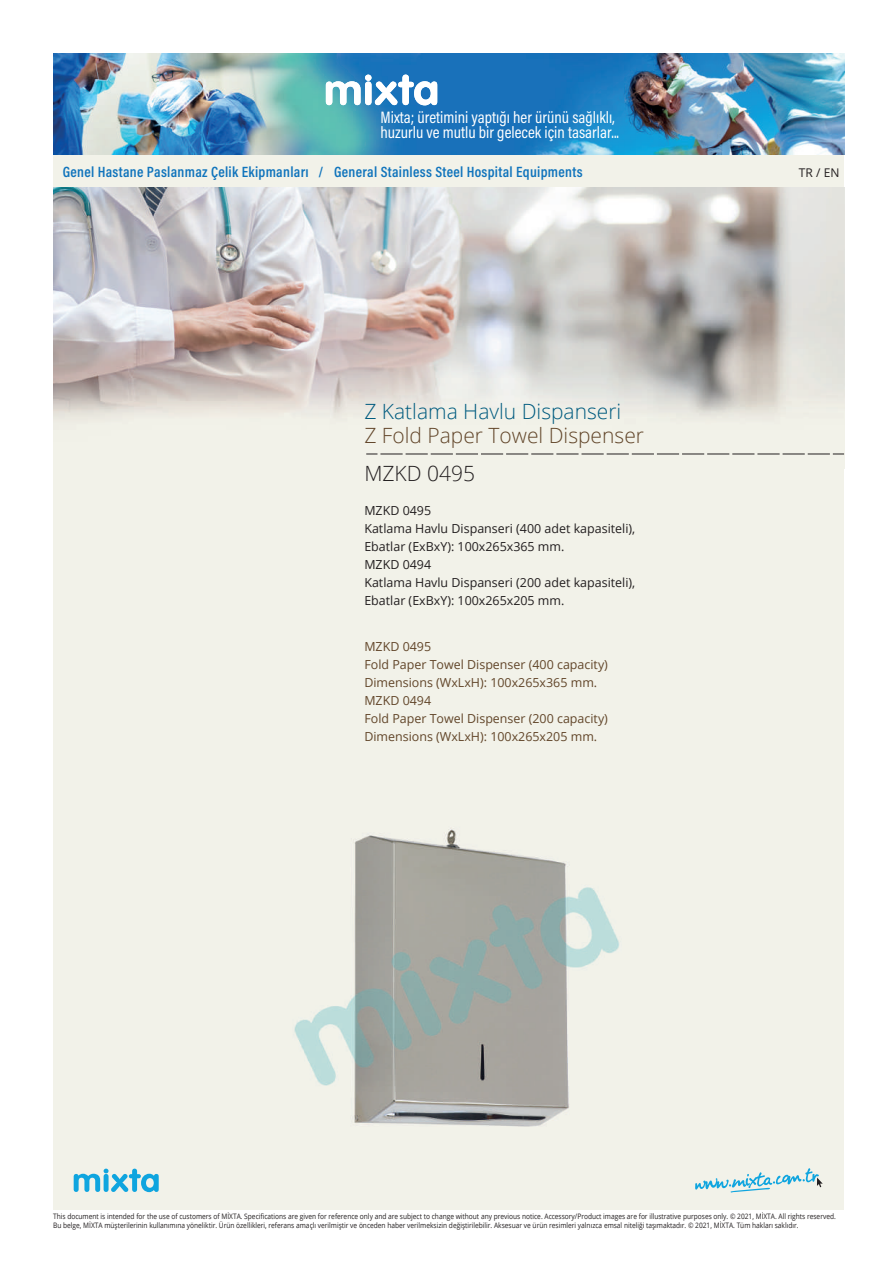
<style>
.page{position:relative;width:893px;height:1263px;background:#fff}
.page>*{position:absolute;margin:0;border:0;box-sizing:border-box;transform-origin:0 0}
.t1{font:300 21px "Open Sans";color:#62462a}
.t2{font:300 21px "Open Sans";color:#005b7f}
.t3{font:300 21px "Open Sans";color:#231f20}
.t4{font:16.65px/15px "Acumin Pro Cond";color:#fff}
.t5{font:600 15px "Acumin Pro Cond";letter-spacing:.02em;color:#1074bc}
.t6{font:12.45px/18px "Open Sans";color:#231f20}
.t7{font:12.45px/18px "Open Sans";color:#62462a}
.t8{font:12px "Open Sans";color:#231f20}
.t9{font:7.5px/9px "Open Sans";color:#231f20;scale:.88 1}
</style>
<div class="page">
<div style="left:53px;top:53px;width:791px;height:1157px;background:#f2f2e9"></div>
<img style="left:53px;top:188px;width:791px;height:266px">
<img style="left:53px;top:53px;width:791px;height:102px">
<svg style="left:326px;top:75px;width:111px;height:30px;background:#92bfdc"></svg>
<svg style="left:366px;top:454px;width:478px;height:1px"></svg>
<svg style="left:695px;top:1168px;width:128px;height:24px"></svg>
<svg style="left:74px;top:1168px;width:85px;height:24px"></svg>
<img style="left:294px;top:829px;width:325px;height:298px">
<h2 class="t4" style="left:381px;top:110px;width:240px">Mixta; üretimini yaptığı her ürünü sağlıklı, huzurlu ve mutlu bir gelecek için tasarlar...</h2>
<h3 class="t5" style="left:63px;top:162px;width:521px">Genel Hastane Paslanmaz Çelik Ekipmanları / General Stainless Steel Hospital Equipments</h3>
<h1 class="t2" style="left:364px;top:397px;width:258px">Z Katlama Havlu Dispanseri</h1>
<h1 class="t1" style="left:364px;top:421px;width:281px">Z Fold Paper Towel Dispenser</h1>
<h1 class="t3" style="left:364px;top:459px;width:112px">MZKD 0495</h1>
<h3 class="t6" style="left:364px;top:501px;width:272px">MZKD 0495<br>Katlama Havlu Dispanseri (400 adet kapasiteli),<br>Ebatlar (ExBxY): 100x265x365 mm.<br>MZKD 0494<br>Katlama Havlu Dispanseri (200 adet kapasiteli),<br>Ebatlar (ExBxY): 100x265x205 mm.</h3>
<h3 class="t7" style="left:364px;top:637px;width:245px">MZKD 0495<br>Fold Paper Towel Dispenser (400 capacity)<br>Dimensions (WxLxH): 100x265x365 mm.<br>MZKD 0494<br>Fold Paper Towel Dispenser (200 capacity)<br>Dimensions (WxLxH): 100x265x205 mm.</h3>
<h3 class="t8" style="left:799px;top:164px;width:42px">TR / EN</h3>
<p class="t9" style="left:53px;top:1211px;width:891px">This document is intended for the use of customers of MİXTA. Specifications are given for reference only and are subject to change without any previous notice. Accessory/Product images are for illustrative purposes only. © 2021, MİXTA. All rights reserved.<br>Bu belge, MİXTA müşterilerinin kullanımına yöneliktir. Ürün özellikleri, referans amaçlı verilmiştir ve önceden haber verilmeksizin değiştirilebilir. Aksesuar ve ürün resimleri yalnızca emsal niteliği taşımaktadır. © 2021, MİXTA. Tüm hakları saklıdır.</p>
</div>
